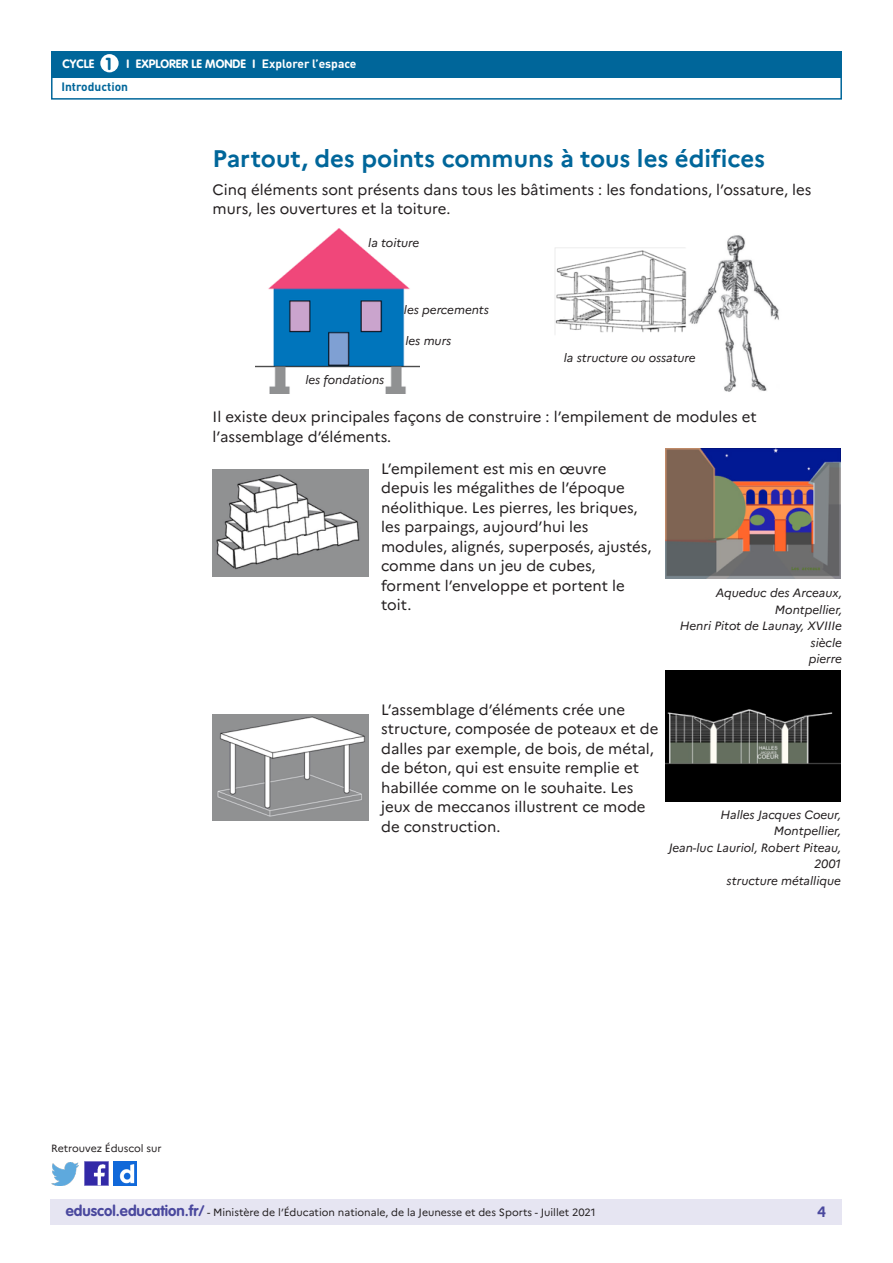
<style>
.page{position:relative;width:893px;height:1263px;background:#fff}
.page>*{position:absolute;margin:0;border:0;box-sizing:border-box;transform-origin:0 0}
._03_Titre_de_niveau{font:700 24px "Marianne";color:#00669a}
.t1{font:700 17.25px "VAG Rounded Std";color:#00669a}
._06_Texte_courant{font:15px/19.5px "Marianne";color:#231f20}
.t2{font:700 15px "Marianne";color:#4a489e}
._07_Texte_en_marge{font:italic 12px/16.5px "Marianne";color:#231f20;text-align:right}
.t3{font:700 12px "VAG Rounded Std";color:#fff}
.t4{font:700 12px "DIN Pro";color:#fff}
.t5{font:700 12px "DIN Pro";color:#00669a}
.t6{font:10.5px "Marianne";color:#231f20}
.s1{font-family:"VAG Rounded Std";font-weight:700;font-size:15px;color:#4a489e}
</style>
<div class="page">
<div style="left:50px;top:1199px;width:791px;height:26px;background:#e6e5f2"></div>
<div style="left:51px;top:51px;width:791px;height:27px;background:#00669a"></div>
<div style="left:100px;top:54px;width:19px;height:18px;background:#fff;border-radius:50%"></div>
<div style="left:51px;top:75px;width:791px;height:25px;border:2px solid #00669a"></div>
<img style="left:85px;top:1162px;width:23px;height:23px">
<img style="left:51px;top:1163px;width:28px;height:22px">
<img style="left:114px;top:1162px;width:23px;height:23px">
<img style="left:555px;top:235px;width:224px;height:157px">
<img style="left:255px;top:229px;width:164px;height:164px">
<img style="left:213px;top:470px;width:155px;height:106px">
<img style="left:213px;top:714px;width:155px;height:106px">
<img style="left:666px;top:448px;width:174px;height:130px">
<img style="left:666px;top:670px;width:174px;height:131px">
<p class="t1" style="left:106px;top:53px;width:8px">1</p>
<p class="t4" style="left:262px;top:56px;width:96px">Explorer l’espace</p>
<p class="t5" style="left:61px;top:79px;width:68px">Introduction</p>
<p class="t3" style="left:63px;top:57px;width:33px">CYCLE</p>
<p class="t3" style="left:127px;top:57px;width:130px">I EXPLORER LE MONDE I</p>
<p class="_03_Titre_de_niveau" style="left:213px;top:144px;width:554px">Partout, des points communs à tous les édifices</p>
<p class="_06_Texte_courant" style="left:213px;top:180px;width:600px">Cinq éléments sont présents dans tous les bâtiments : les fondations, l’ossature, les murs, les ouvertures et la toiture.</p>
<p class="_07_Texte_en_marge" style="left:368px;top:235px;width:53px">la toiture</p>
<p class="_07_Texte_en_marge" style="left:305px;top:372px;width:81px">les fondations</p>
<p class="_07_Texte_en_marge" style="left:404px;top:301px;width:87px">les percements</p>
<p class="_07_Texte_en_marge" style="left:405px;top:332px;width:47px">les murs</p>
<p class="_07_Texte_en_marge" style="left:564px;top:349px;width:133px">la structure ou ossature</p>
<p class="_06_Texte_courant" style="left:213px;top:407px;width:546px">Il existe deux principales façons de construire : l’empilement de modules et l’assemblage d’éléments.</p>
<p class="_06_Texte_courant" style="left:381px;top:459px;width:272px">L’empilement est mis en œuvre depuis les mégalithes de l’époque néolithique. Les pierres, les briques, les parpaings, aujourd’hui les modules, alignés, superposés, ajustés, comme dans un jeu de cubes, forment l’enveloppe et portent le toit.</p>
<p class="_07_Texte_en_marge" style="left:680px;top:584px;width:164px">Aqueduc des Arceaux,<br>Montpellier,<br>Henri Pitot de Launay, XVIIIe siècle</p>
<p class="_07_Texte_en_marge" style="left:809px;top:650px;width:35px">pierre</p>
<p class="t6" style="left:51px;top:1142px;width:112px">Retrouvez Éduscol sur</p>
<p class="_06_Texte_courant" style="left:381px;top:700px;width:279px">L’assemblage d’éléments crée une structure, composée de poteaux et de dalles par exemple, de bois, de métal, de béton, qui est ensuite remplie et habillée comme on le souhaite. Les jeux de meccanos illustrent ce mode de construction.</p>
<p class="_07_Texte_en_marge" style="left:720px;top:806px;width:122px">Halles Jacques Coeur,<br>Montpellier,</p>
<p class="_07_Texte_en_marge" style="left:669px;top:839px;width:174px">Jean-luc Lauriol, Robert Piteau,<br>2001</p>
<p class="_07_Texte_en_marge" style="left:727px;top:872px;width:116px">structure métallique</p>
<p class="t6" style="left:66px;top:1206px;width:531px"><span class="s1">eduscol.education.fr/</span> - Ministère de l’Éducation nationale, de la Jeunesse et des Sports - Juillet 2021</p>
<p class="t2" style="left:817px;top:1202px;width:10px">4</p>
</div>
